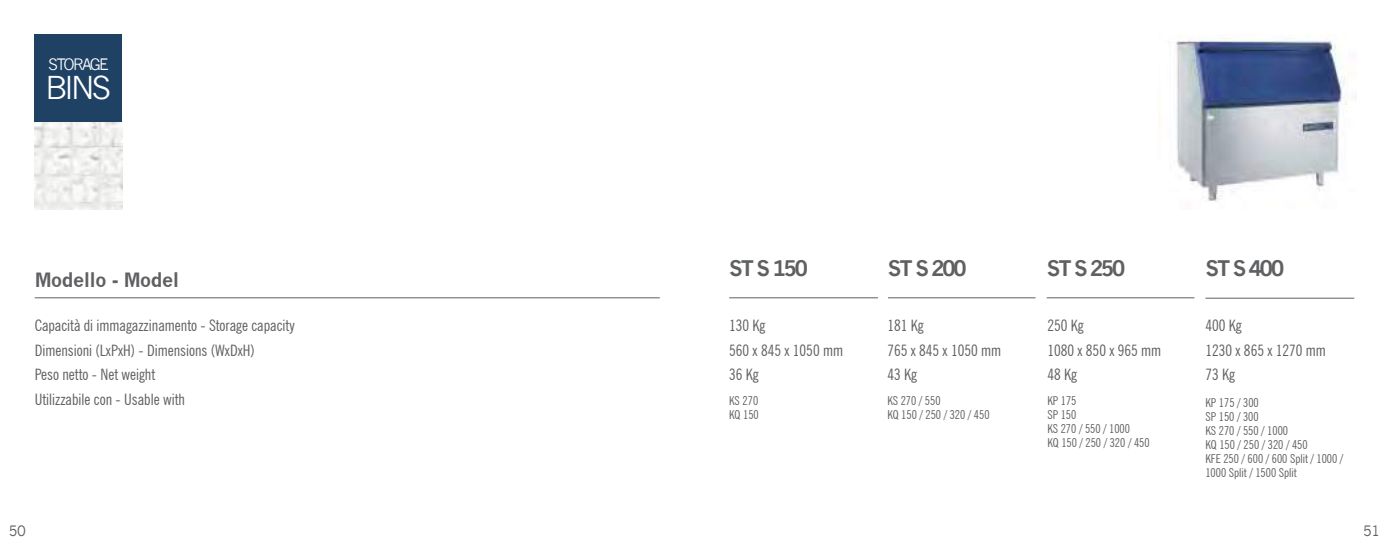
<style>
.page{position:relative;width:1389px;height:546px;background:#fff}
.page>*{position:absolute;margin:0;border:0;box-sizing:border-box;transform-origin:0 0}
.t1{font:30.8px "News Gothic";color:#fff}
.t2{font:700 21px "News Gothic";letter-spacing:-.1em;color:#5f6062}
.t3{font:700 19.25px "News Gothic";letter-spacing:-.025em;color:#5f6062}
.t4{font:condensed 15.75px/24.5px "News Gothic BT";color:#5f6062}
.t5{font:15.4px "News Gothic";letter-spacing:-.1em;color:#fff}
.t6{font:14px "News Gothic";color:#5f6062}
.t7{font:condensed 12.25px/14px "News Gothic BT";color:#5f6062}
</style>
<div class="page">
<hr style="left:35px;top:297px;width:625px;height:1px;background:#5f6062">
<div style="left:35px;top:35px;width:87px;height:87px;background:#1e4164"></div>
<hr style="left:729px;top:297px;width:149px;height:1px;background:#5f6062">
<hr style="left:888px;top:297px;width:148px;height:1px;background:#5f6062">
<hr style="left:1047px;top:297px;width:147px;height:1px;background:#5f6062">
<hr style="left:1205px;top:298px;width:149px;height:1px;background:#5f6062">
<img style="left:1176px;top:35px;width:172px;height:167px">
<img style="left:35px;top:122px;width:87px;height:87px">
<p class="t5" style="left:48px;top:55px;width:62px">STORAGE</p>
<h1 class="t1" style="left:46px;top:70px;width:67px">BINS</h1>
<p class="t3" style="left:35px;top:268px;width:146px">Modello - Model</p>
<p class="t4" style="left:35px;top:313px;width:262px">Capacità di immagazzinamento - Storage capacity Dimensioni (LxPxH) - Dimensions (WxDxH)<br>Peso netto - Net weight<br>Utilizzabile con - Usable with</p>
<h2 class="t2" style="left:729px;top:255px;width:80px">ST S 150</h2>
<h2 class="t2" style="left:888px;top:255px;width:80px">ST S 200</h2>
<h2 class="t2" style="left:1047px;top:255px;width:80px">ST S 250</h2>
<h2 class="t2" style="left:1205px;top:255px;width:80px">ST S 400</h2>
<p class="t4" style="left:729px;top:313px;width:115px">130 Kg<br>560 x 845 x 1050 mm<br>36 Kg</p>
<p class="t7" style="left:729px;top:393px;width:31px">KS 270<br>KQ 150</p>
<p class="t4" style="left:887px;top:313px;width:115px">181 Kg<br>765 x 845 x 1050 mm<br>43 Kg</p>
<p class="t7" style="left:887px;top:393px;width:104px">KS 270 / 550<br>KQ 150 / 250 / 320 / 450</p>
<p class="t4" style="left:1047px;top:313px;width:115px">250 Kg<br>1080 x 850 x 965 mm<br>48 Kg</p>
<p class="t7" style="left:1047px;top:393px;width:104px">KP 175<br>SP 150<br>KS 270 / 550 / 1000<br>KQ 150 / 250 / 320 / 450</p>
<p class="t4" style="left:1205px;top:313px;width:122px">400 Kg<br>1230 x 865 x 1270 mm<br>73 Kg</p>
<p class="t7" style="left:1205px;top:395px;width:139px">KP 175 / 300<br>SP 150 / 300<br>KS 270 / 550 / 1000<br>KQ 150 / 250 / 320 / 450<br>KFE 250 / 600 / 600 Split / 1000 /<br>1000 Split / 1500 Split</p>
<p class="t6" style="left:9px;top:523px;width:19px">50</p>
<p class="t6" style="left:1363px;top:523px;width:19px">51</p>
</div>
